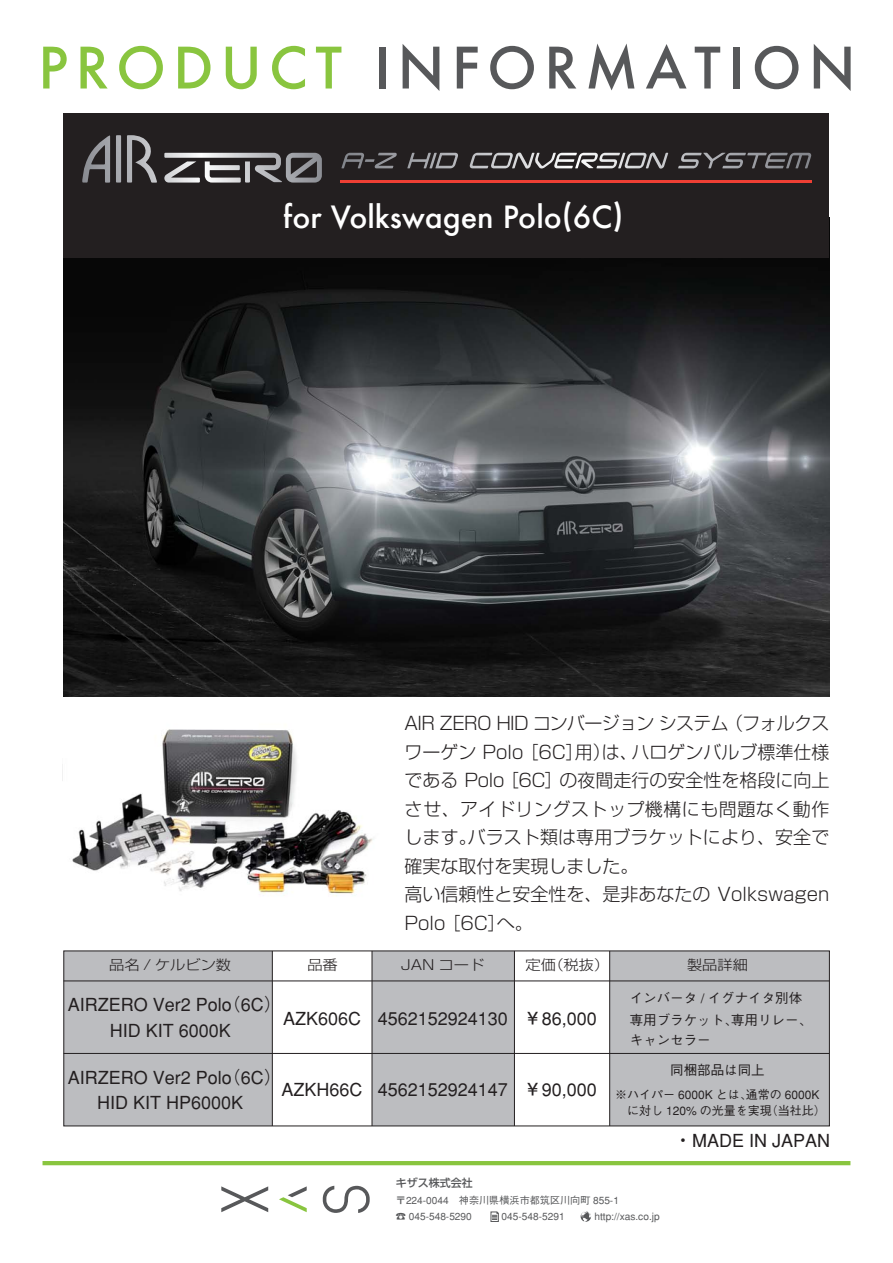
<style>
.page{position:relative;width:893px;height:1263px;background:#fff}
.page>*{position:absolute;margin:0;border:0;box-sizing:border-box;transform-origin:0 0}
.t1{font:500 55.5px "Futura";letter-spacing:.13em;color:#57585a}
.t2{font:500 30px "Futura";color:#fff}
.t3{font:300 18px/28.5px "Shin Go";color:#231f20}
.t4{font:500 18px/25.5px "Gothic BBB";color:#231f20;text-align:center}
.t5{font:300 13.65px "Shin Go";color:#231f20;scale:1.11 1}
.t6{font:500 13.5px/22.2px "Gothic BBB";color:#231f20}
.t7{font:500 12px/16.5px "Gothic BBB";color:#231f20}
.t8{font:500 10.95px "Shin Go";color:#57585a}
.t9{font:500 10.2px/15.5px "Gothic BBB";color:#57585a}
.s1{color:#89c53f}
</style>
<div class="page">
<div style="left:64px;top:951px;width:208px;height:175px;background:#bcbdc0"></div>
<div style="left:372px;top:951px;width:142px;height:175px;background:#bcbdc0"></div>
<div style="left:610px;top:951px;width:219px;height:175px;background:#bcbdc0"></div>
<img style="left:63px;top:258px;width:766px;height:438px">
<div style="left:63px;top:113px;width:766px;height:145px;background:#231f20"></div>
<svg style="left:341px;top:153px;width:56px;height:15px"></svg>
<svg style="left:407px;top:153px;width:51px;height:15px"></svg>
<svg style="left:470px;top:153px;width:198px;height:16px"></svg>
<svg style="left:678px;top:153px;width:133px;height:15px"></svg>
<hr style="left:340px;top:180px;width:472px;height:3px;background:#ee3f34">
<svg style="left:82px;top:136px;width:28px;height:47px"></svg>
<svg style="left:116px;top:135px;width:5px;height:48px"></svg>
<svg style="left:127px;top:135px;width:30px;height:48px"></svg>
<svg style="left:164px;top:153px;width:158px;height:30px"></svg>
<img style="left:72px;top:729px;width:302px;height:167px">
<hr style="left:64px;top:980px;width:765px;height:1px;background:#231f20">
<hr style="left:64px;top:1053px;width:765px;height:1px;background:#231f20">
<hr style="left:272px;top:951px;width:1px;height:175px;background:#231f20">
<hr style="left:372px;top:951px;width:1px;height:175px;background:#231f20">
<hr style="left:514px;top:951px;width:1px;height:175px;background:#231f20">
<hr style="left:609px;top:951px;width:1px;height:175px;background:#231f20">
<hr style="left:43px;top:1161px;width:807px;height:4px;background:#89c53f">
<svg style="left:580px;top:1211px;width:11px;height:11px"></svg>
<svg style="left:490px;top:1211px;width:9px;height:11px"></svg>
<svg style="left:221px;top:1186px;width:47px;height:26px"></svg>
<svg style="left:323px;top:1186px;width:47px;height:27px"></svg>
<svg style="left:279px;top:1186px;width:28px;height:26px"></svg>
<h1 class="t1" style="left:38px;top:30px;width:819px"><span class="s1">PRODUCT</span> INFORMATION</h1>
<h2 class="t2" style="left:283px;top:196px;width:342px">for Volkswagen Polo(6C)</h2>
<p class="t3" style="left:404px;top:708px;width:426px">AIR ZERO HID コンバージョン システム（フォルクスワーゲン Polo ［6C］用）は、ハロゲンバルブ標準仕様である Polo ［6C］の夜間走行の安全性を格段に向上させ、アイドリングストップ機構にも問題なく動作します。バラスト類は専用ブラケットにより、安全で確実な取付を実現しました。<br>高い信頼性と安全性を、是非あなたの Volkswagen<br>Polo ［6C］へ。</p>
<p class="t5" style="left:109px;top:956px;width:111px">品名 / ケルビン数</p>
<p class="t5" style="left:307px;top:956px;width:29px">品番</p>
<p class="t5" style="left:525px;top:956px;width:77px">定価（税抜）</p>
<p class="t5" style="left:687px;top:956px;width:56px">製品詳細</p>
<p class="t5" style="left:401px;top:956px;width:76px">JAN コード</p>
<p class="t4" style="left:68px;top:992px;width:216px">AIRZERO Ver2 Polo（6C）<br>HID KIT 6000K</p>
<p class="t4" style="left:68px;top:1065px;width:216px">AIRZERO Ver2 Polo（6C）<br>HID KIT HP6000K</p>
<p class="t4" style="left:283px;top:1006px;width:80px">AZK606C</p>
<p class="t4" style="left:282px;top:1077px;width:83px">AZKH66C</p>
<p class="t4" style="left:378px;top:1006px;width:132px">4562152924130</p>
<p class="t4" style="left:378px;top:1077px;width:132px">4562152924147</p>
<p class="t4" style="left:524px;top:1006px;width:75px">￥86,000</p>
<p class="t4" style="left:524px;top:1077px;width:75px">￥90,000</p>
<p class="t6" style="left:630px;top:987px;width:184px">インバータ / イグナイタ別体専用ブラケット、専用リレー、</p>
<p class="t6" style="left:630px;top:1029px;width:82px">キャンセラー</p>
<p class="t6" style="left:670px;top:1060px;width:96px">同梱部品は同上</p>
<p class="t7" style="left:615px;top:1086px;width:212px">※ハイパー 6000K とは、通常の 6000K　に対し 120% の光量を実現（当社比）</p>
<p class="t4" style="left:674px;top:1128px;width:158px">・MADE IN JAPAN</p>
<p class="t8" style="left:396px;top:1176px;width:79px">キザス株式会社</p>
<p class="t9" style="left:396px;top:1193px;width:265px">〒224-0044　神奈川県横浜市都筑区川向町 855-1<br>☎ 045-548-5290　　　045-548-5291　　　http://xas.co.jp</p>
</div>
